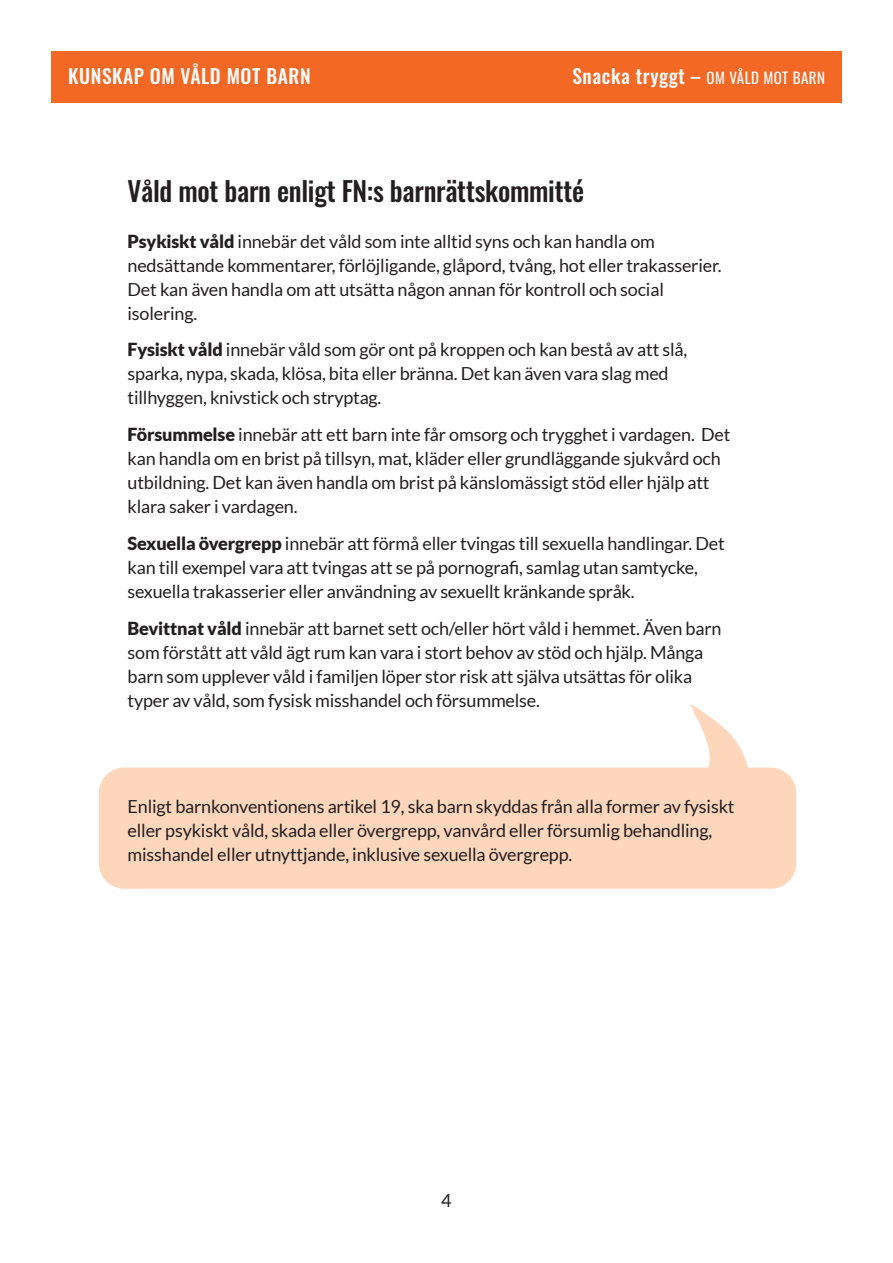
<style>
.page{position:relative;width:893px;height:1263px;background:#fff}
.page>*{position:absolute;margin:0;border:0;box-sizing:border-box;transform-origin:0 0}
.t1{font:500 27px "Oswald";letter-spacing:-.01em;color:#231f20}
.t2{font:500 19.5px "Oswald";letter-spacing:.03em;color:#fff}
.t3{font:18px/24px "Lato";letter-spacing:-.01em;color:#231f20}
.s1{font-weight:400;font-size:15px}
.s2{font-weight:900}
</style>
<div class="page">
<div style="left:51px;top:51px;width:791px;height:51px;background:#f36824"></div>
<div style="left:99px;top:767px;width:697px;height:122px;background:#fdd6bb;border-radius:26px"></div>
<svg style="left:686px;top:704px;width:69px;height:64px"></svg>
<p class="t2" style="left:68px;top:59px;width:244px">KUNSKAP OM VÅLD MOT BARN</p>
<p class="t2" style="left:573px;top:59px;width:254px">Snacka tryggt – <span class="s1">OM VÅLD MOT BARN</span></p>
<h1 class="t1" style="left:128px;top:167px;width:458px">Våld mot barn enligt FN:s barnrättskommitté</h1>
<p class="t3" style="left:128px;top:229px;width:596px"><span class="s2">Psykiskt våld</span> innebär det våld som inte alltid syns och kan handla om nedsättande kommentarer, förlöjligande, glåpord, tvång, hot eller trakasserier.<br>Det kan även handla om att utsätta någon annan för kontroll och social isolering.</p>
<p class="t3" style="left:128px;top:338px;width:561px"><span class="s2">Fysiskt våld</span> innebär våld som gör ont på kroppen och kan bestå av att slå, sparka, nypa, skada, klösa, bita eller bränna. Det kan även vara slag med tillhyggen, knivstick och stryptag.</p>
<p class="t3" style="left:128px;top:422px;width:604px"><span class="s2">Försummelse</span> innebär att ett barn inte får omsorg och trygghet i vardagen. Det kan handla om en brist på tillsyn, mat, kläder eller grundläggande sjukvård och utbildning. Det kan även handla om brist på känslomässigt stöd eller hjälp att klara saker i vardagen.</p>
<p class="t3" style="left:128px;top:531px;width:599px"><span class="s2">Sexuella övergrepp</span> innebär att förmå eller tvingas till sexuella handlingar. Det kan till exempel vara att tvingas att se på pornografi, samlag utan samtycke, sexuella trakasserier eller användning av sexuellt kränkande språk.</p>
<p class="t3" style="left:128px;top:616px;width:595px"><span class="s2">Bevittnat våld</span> innebär att barnet sett och/eller hört våld i hemmet. Även barn som förstått att våld ägt rum kan vara i stort behov av stöd och hjälp. Många barn som upplever våld i familjen löper stor risk att själva utsättas för olika typer av våld, som fysisk misshandel och försummelse.</p>
<p class="t3" style="left:128px;top:794px;width:609px">Enligt barnkonventionens artikel 19, ska barn skyddas från alla former av fysiskt eller psykiskt våld, skada eller övergrepp, vanvård eller försumlig behandling, misshandel eller utnyttjande, inklusive sexuella övergrepp.</p>
<p class="t3" style="left:441px;top:1189px;width:12px">4</p>
</div>
